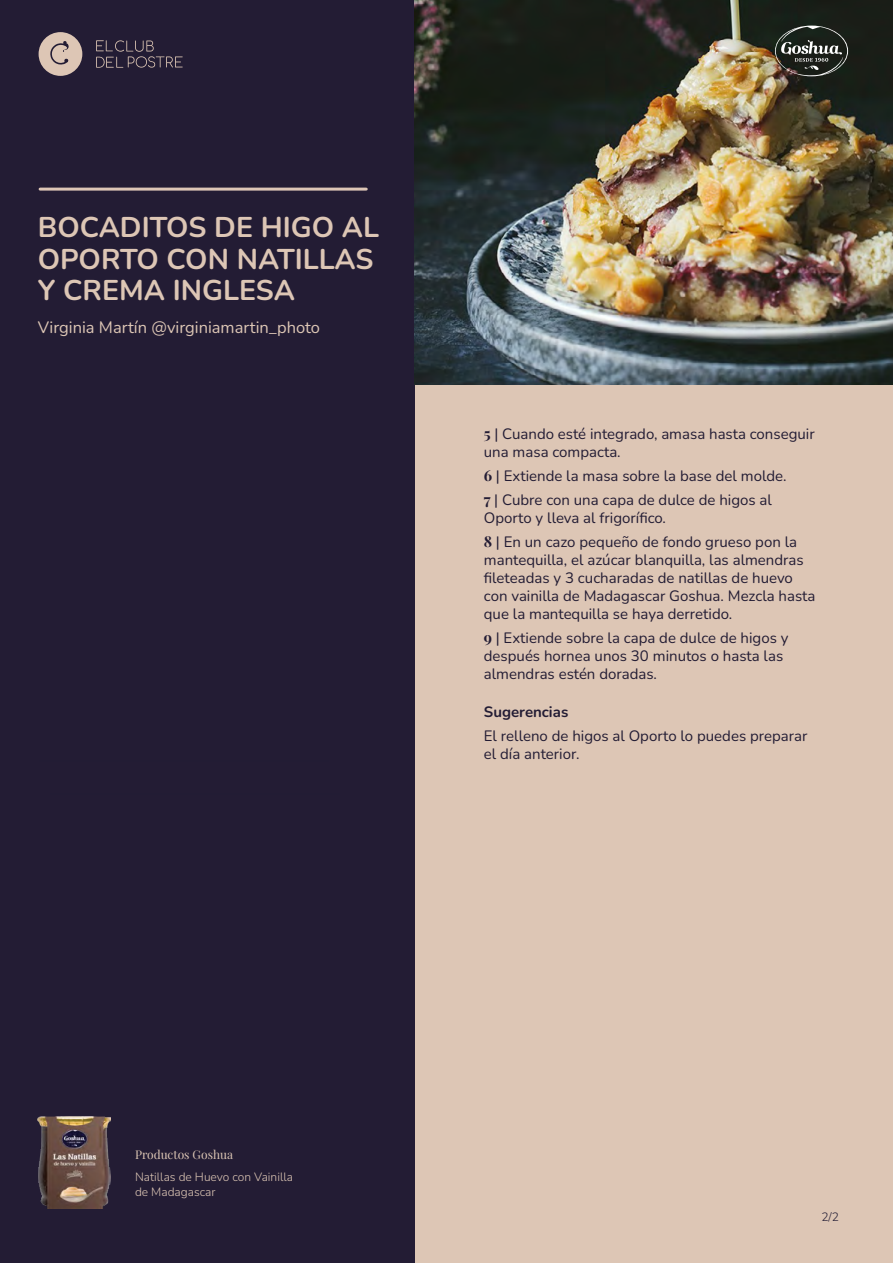
<style>
.page{position:relative;width:893px;height:1263px;background:#fff}
.page>*{position:absolute;margin:0;border:0;box-sizing:border-box;transform-origin:0 0}
.t1{font:700 28.5px/31.5px "Nunito";color:#ddc6b5}
.t2{font:16.5px "Nunito";color:#ddc6b5}
.t3{font:15px/18px "Nunito";color:#231c34}
.t4{font:700 15px "Nunito";color:#231c34}
.t5{font:300 12px/14.4px "Nunito";color:#ddc6b5}
.t6{font:12px "Playfair Display";color:#ddc6b5}
.t7{font:300 12px "Nunito";color:#221c34}
.s1{font-family:"Playfair Display";font-weight:700}
</style>
<div class="page">
<img style="left:415px;top:0;width:478px;height:92px">
<img style="left:415px;top:92px;width:478px;height:1171px">
<div style="left:0;top:0;width:415px;height:1263px;background:#231c34"></div>
<svg style="left:39px;top:32px;width:43px;height:44px"></svg>
<svg style="left:96px;top:40px;width:87px;height:28px"></svg>
<img style="left:38px;top:1117px;width:73px;height:92px">
<hr style="left:40px;top:188px;width:326px;height:3px;background:#ddc6b6">
<svg style="left:775px;top:26px;width:73px;height:50px;background:#40433d"></svg>
<h1 class="t1" style="left:38px;top:211px;width:343px">BOCADITOS DE HIGO AL<br>OPORTO CON NATILLAS<br>Y CREMA INGLESA</h1>
<p class="t2" style="left:38px;top:316px;width:284px">Virginia Martín @virginiamartin_photo</p>
<p class="t3" style="left:484px;top:425px;width:332px"><span class="s1">5</span> | Cuando esté integrado, amasa hasta conseguir una masa compacta.</p>
<p class="t3" style="left:484px;top:464px;width:304px;line-height:24px"><span class="s1">6</span> | Extiende la masa sobre la base del molde.<br><span class="s1">7</span> | Cubre con una capa de dulce de higos al</p>
<p class="t3" style="left:484px;top:506px;width:315px;line-height:24px">Oporto y lleva al frigorífico.<br><span class="s1">8</span> | En un cazo pequeño de fondo grueso pon la</p>
<p class="t3" style="left:484px;top:551px;width:333px">mantequilla, el azúcar blanquilla, las almendras fileteadas y 3 cucharadas de natillas de huevo con vainilla de Madagascar Goshua. Mezcla hasta que la mantequilla se haya derretido.</p>
<p class="t3" style="left:484px;top:629px;width:306px"><span class="s1">9</span> | Extiende sobre la capa de dulce de higos y después hornea unos 30 minutos o hasta las almendras estén doradas.</p>
<p class="t4" style="left:484px;top:701px;width:86px">Sugerencias</p>
<p class="t3" style="left:484px;top:726px;width:325px">El relleno de higos al Oporto lo puedes preparar el día anterior.</p>
<p class="t6" style="left:135px;top:1145px;width:100px">Productos Goshua</p>
<p class="t5" style="left:135px;top:1169px;width:160px">Natillas de Huevo con Vainilla de Madagascar</p>
<p class="t7" style="left:821px;top:1208px;width:19px">2/2</p>
</div>
